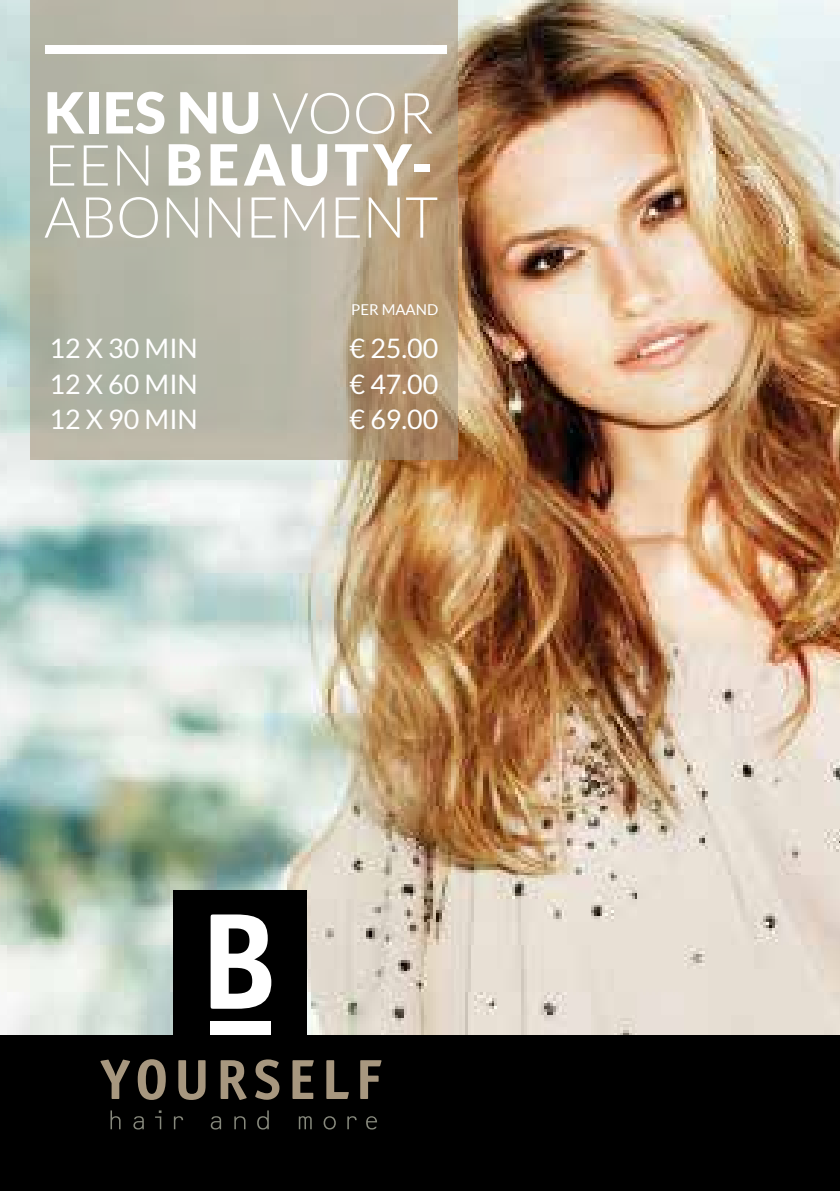
<style>
.page{position:relative;width:840px;height:1191px;background:#fff}
.page>*{position:absolute;margin:0;border:0;box-sizing:border-box;transform-origin:0 0}
.t1{font:300 56.8px/52px "Lato";letter-spacing:-.01em;color:#fff;text-align:justify}
.t2{font:26.8px "Lato";color:#fff}
.t3{font:15px "Lato";color:#fff}
.s1{font-weight:900}
</style>
<div class="page">
<img style="left:0;top:0;width:839px;height:1035px">
<svg style="left:30px;top:0;width:427px;height:460px;background:#b5af9c"></svg>
<div style="left:45px;top:45px;width:401px;height:9px;background:#fff"></div>
<div style="left:0;top:1035px;width:839px;height:156px;background:#000"></div>
<div style="left:173px;top:890px;width:133px;height:159px;background:#000"></div>
<svg style="left:100px;top:1059px;width:30px;height:40px"></svg>
<svg style="left:138px;top:1059px;width:28px;height:41px"></svg>
<svg style="left:178px;top:1060px;width:27px;height:40px"></svg>
<svg style="left:220px;top:1060px;width:26px;height:40px"></svg>
<svg style="left:255px;top:1059px;width:24px;height:40px"></svg>
<svg style="left:292px;top:1060px;width:21px;height:39px"></svg>
<svg style="left:326px;top:1060px;width:22px;height:39px"></svg>
<svg style="left:360px;top:1060px;width:21px;height:39px"></svg>
<svg style="left:110px;top:1110px;width:10px;height:19px"></svg>
<svg style="left:133px;top:1116px;width:11px;height:13px"></svg>
<svg style="left:155px;top:1110px;width:6px;height:19px"></svg>
<svg style="left:174px;top:1116px;width:9px;height:13px"></svg>
<svg style="left:211px;top:1116px;width:10px;height:13px"></svg>
<svg style="left:234px;top:1116px;width:11px;height:13px"></svg>
<svg style="left:257px;top:1110px;width:11px;height:19px"></svg>
<svg style="left:298px;top:1116px;width:13px;height:13px"></svg>
<svg style="left:323px;top:1116px;width:12px;height:13px"></svg>
<svg style="left:347px;top:1116px;width:9px;height:13px"></svg>
<svg style="left:366px;top:1116px;width:11px;height:13px"></svg>
<svg style="left:210px;top:914px;width:61px;height:94px"></svg>
<div style="left:210px;top:1020px;width:61px;height:14px;background:#fff"></div>
<h1 class="t1" style="left:44px;top:87px;width:395px"><span class="s1">KIES NU</span> VOOR EEN <span class="s1">BEAUTY-</span>ABONNEMENT</h1>
<p class="t3" style="left:351px;top:301px;width:89px">PER MAAND</p>
<p class="t2" style="left:49px;top:334px;width:150px">12 X 30 MIN</p>
<p class="t2" style="left:349px;top:334px;width:90px">€ 25.00</p>
<p class="t2" style="left:49px;top:369px;width:150px">12 X 60 MIN</p>
<p class="t2" style="left:349px;top:369px;width:90px">€ 47.00</p>
<p class="t2" style="left:49px;top:404px;width:150px">12 X 90 MIN</p>
<p class="t2" style="left:349px;top:404px;width:90px">€ 69.00</p>
</div>
